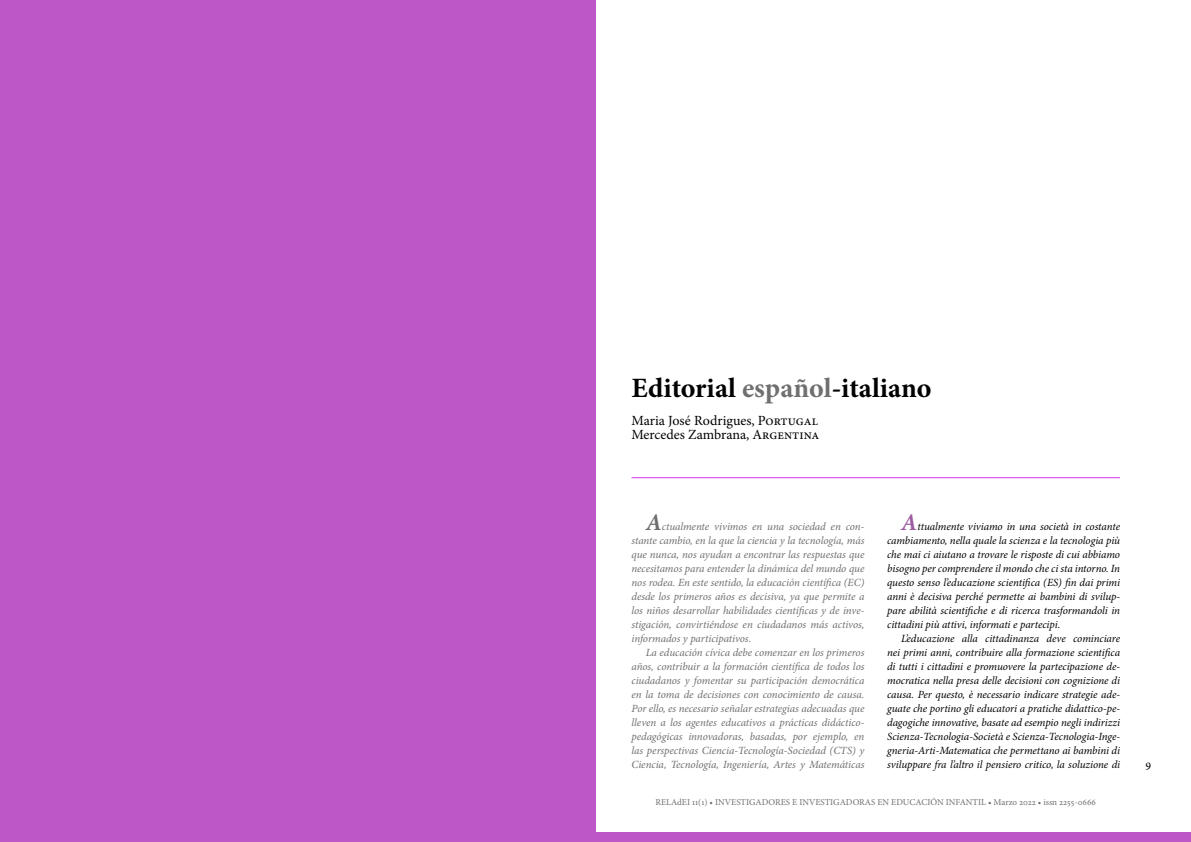
<style>
.page{position:relative;width:1191px;height:842px;background:#fff}
.page>*{position:absolute;margin:0;border:0;box-sizing:border-box;transform-origin:0 0}
.t1{font:700 28px "Minion Pro";color:#000}
.t2{font:14px/14px "Minion Pro";color:#000}
.t3{font:12px "Minion Pro";color:#000}
.t4{font:italic 11px/14px "Minion Pro";letter-spacing:-.01em;color:#000;text-align:justify}
.t5{font:italic 11px/14px "Minion Pro";letter-spacing:-.005em;color:#706f6f;text-align:justify}
.t6{font:9px "Minion Pro";color:#706f6f}
.s1{color:#706f6f}
.s2{font-weight:700;font-size:24px}
.s3{font-weight:700;font-size:24px;color:#9e5da2}
</style>
<div class="page">
<hr style="left:631px;top:477px;width:489px;height:1px;background:#df2bfc">
<div style="left:0;top:833px;width:1191px;height:9px;background:#bd57c7"></div>
<div style="left:0;top:0;width:595px;height:842px;background:#bd57c7"></div>
<h1 class="t1" style="left:631px;top:369px;width:302px">Editorial <span class="s1">español</span>-italiano</h1>
<p class="t2" style="left:631px;top:414px;width:189px">Maria José Rodrigues, Portugal<br>Mercedes Zambrana, Argentina</p>
<p class="t5" style="left:631px;top:520px;width:234px;text-indent:14px"><span class="s2">A</span>ctualmente vivimos en una sociedad en con&shy;stante cambio, en la que la ciencia y la tecnología, más que nunca, nos ayudan a encontrar las respuestas que necesitamos para entender la dinámica del mundo que nos rodea. En este sentido, la educación científica (EC) desde los primeros años es decisiva, ya que permite a los niños desarrollar habilidades científicas y de inve&shy;stigación, convirtiéndose en ciudadanos más activos, informados y participativos.</p>
<p class="t5" style="left:631px;top:646px;width:234px;text-indent:14px">La educación cívica debe comenzar en los primeros años, contribuir a la formación científica de todos los ciudadanos y fomentar su participación democrática en la toma de decisiones con conocimiento de causa.<br>Por ello, es necesario señalar estrategias adecuadas que lleven a los agentes educativos a prácticas didáctico&shy;pedagógicas innovadoras, basadas, por ejemplo, en las perspectivas Ciencia-Tecnología-Sociedad (CTS) y Ciencia, Tecnología, Ingeniería, Artes y Matemáticas</p>
<p class="t4" style="left:887px;top:520px;width:234px;text-indent:14px"><span class="s3">A</span>ttualmente viviamo in una società in costante cambiamento, nella quale la scienza e la tecnologia più che mai ci aiutano a trovare le risposte di cui abbiamo bisogno per comprendere il mondo che ci sta intorno. In questo senso l’educazione scientifica (ES) fin dai primi anni è decisiva perché permette ai bambini di svilup&shy;pare abilità scientifiche e di ricerca trasformandoli in cittadini più attivi, informati e partecipi.</p>
<p class="t4" style="left:887px;top:632px;width:234px;text-indent:14px">L’educazione alla cittadinanza deve cominciare nei primi anni, contribuire alla formazione scientifica di tutti i cittadini e promuovere la partecipazione de&shy;mocratica nella presa delle decisioni con cognizione di causa. Per questo, è necessario indicare strategie ade&shy;guate che portino gli educatori a pratiche didattico-pe&shy;dagogiche innovative, basate ad esempio negli indirizzi Scienza-Tecnologia-Società e Scienza-Tecnologia-Inge&shy;gneria-Arti-Matematica che permettano ai bambini di sviluppare fra l’altro il pensiero critico, la soluzione di</p>
<p class="t6" style="left:655px;top:796px;width:442px">RELAdEI 11(1) • INVESTIGADORES E INVESTIGADORAS EN EDUCACIÓN INFANTIL • Marzo 2022 • issn 2255-0666</p>
<p class="t3" style="left:1145px;top:756px;width:7px">9</p>
</div>
